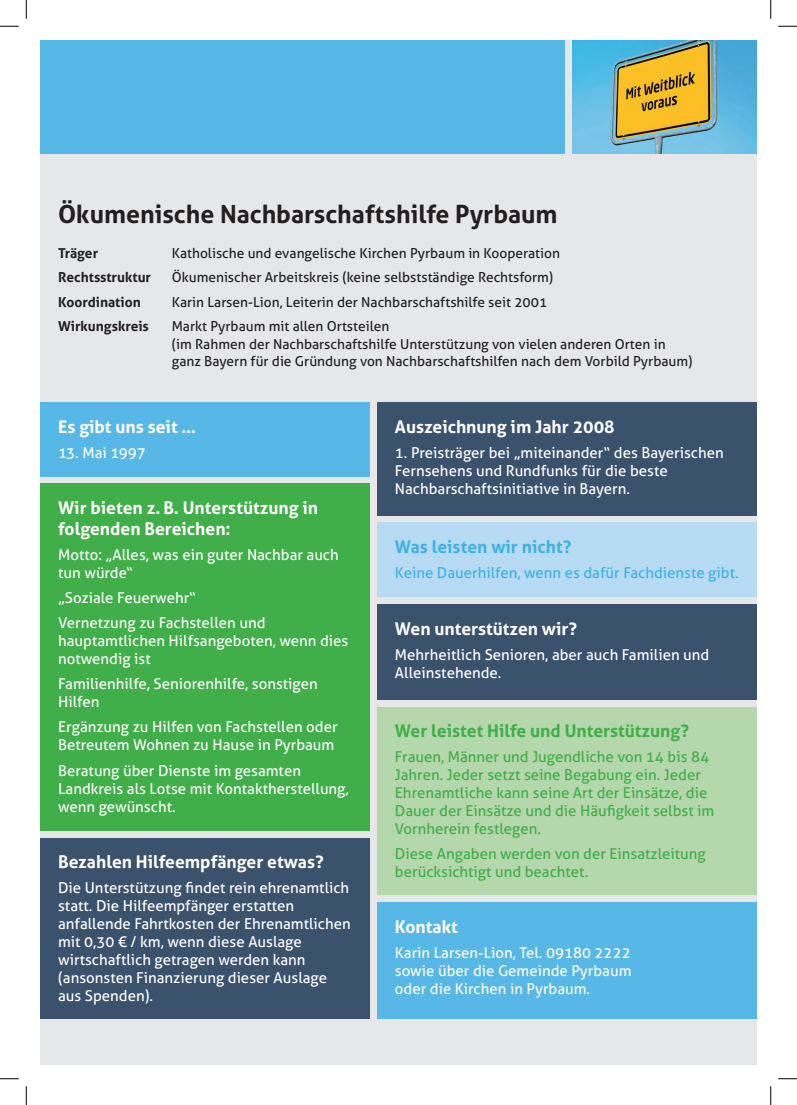
<style>
.page{position:relative;width:797px;height:1105px;background:#fff}
.page>*{position:absolute;margin:0;border:0;box-sizing:border-box;transform-origin:0 0}
.t1{font:700 25px "Aller";color:#231f20}
.t2{font:700 17.5px/21px "Aller";color:#fff}
.t3{font:700 17.5px "Aller";color:#40ae49}
.t4{font:700 17.5px "Aller";color:#3db1e5}
.t5{font:15px/18px "Aller";color:#fff}
.t6{font:15px/18px "Aller";color:#40ae49}
.t7{font:15px "Aller";color:#3db1e5}
.t8{font:13.75px/17.5px "Aller";color:#231f20}
.t9{font:700 13.75px "Aller";color:#231f20}
</style>
<div class="page">
<div style="left:40px;top:40px;width:716px;height:1024px;background:#e6e7e9"></div>
<div style="left:40px;top:40px;width:525px;height:114px;background:#57b7e7"></div>
<img style="left:572px;top:40px;width:184px;height:114px">
<div style="left:40px;top:838px;width:330px;height:180px;background:#3b526d"></div>
<div style="left:40px;top:402px;width:330px;height:74px;background:#57b7e7"></div>
<div style="left:377px;top:901px;width:379px;height:117px;background:#57b7e7"></div>
<div style="left:40px;top:483px;width:330px;height:348px;background:#40ae49"></div>
<div style="left:377px;top:522px;width:379px;height:75px;background:#b7dbf3"></div>
<div style="left:377px;top:707px;width:379px;height:187px;background:#b5d7ac"></div>
<div style="left:377px;top:604px;width:379px;height:95px;background:#3b526d"></div>
<div style="left:377px;top:402px;width:379px;height:113px;background:#3b526d"></div>
<svg style="left:0;top:25px;width:19px;height:2px"></svg>
<svg style="left:778px;top:25px;width:19px;height:2px"></svg>
<svg style="left:0;top:1078px;width:19px;height:1px"></svg>
<svg style="left:778px;top:1078px;width:19px;height:1px"></svg>
<svg style="left:25px;top:0;width:2px;height:19px"></svg>
<svg style="left:25px;top:1086px;width:2px;height:19px"></svg>
<svg style="left:770px;top:0;width:1px;height:19px"></svg>
<svg style="left:770px;top:1086px;width:1px;height:19px"></svg>
<h1 class="t1" style="left:58px;top:198px;width:501px">Ökumenische Nachbarschaftshilfe Pyrbaum</h1>
<p class="t9" style="left:58px;top:244px;width:42px">Träger</p>
<p class="t8" style="left:172px;top:244px;width:390px">Katholische und evangelische Kirchen Pyrbaum in Kooperation</p>
<p class="t9" style="left:58px;top:269px;width:94px">Rechtsstruktur</p>
<p class="t8" style="left:172px;top:269px;width:383px">Ökumenischer Arbeitskreis (keine selbstständige Rechtsform)</p>
<p class="t9" style="left:58px;top:293px;width:84px">Koordination</p>
<p class="t8" style="left:172px;top:293px;width:377px">Karin Larsen-Lion, Leiterin der Nachbarschaftshilfe seit 2001</p>
<p class="t9" style="left:58px;top:318px;width:92px">Wirkungskreis</p>
<p class="t8" style="left:172px;top:318px;width:522px">Markt Pyrbaum mit allen Ortsteilen<br>(im Rahmen der Nachbarschaftshilfe Unterstützung von vielen anderen Orten in ganz Bayern für die Gründung von Nachbarschaftshilfen nach dem Vorbild Pyrbaum)</p>
<p class="t2" style="left:58px;top:416px;width:139px">Es gibt uns seit …</p>
<p class="t5" style="left:58px;top:444px;width:89px">13. Mai 1997</p>
<p class="t2" style="left:58px;top:497px;width:261px">Wir bieten z. B. Unterstützung in folgenden Bereichen:</p>
<p class="t5" style="left:58px;top:546px;width:282px">Motto: „Alles, was ein guter Nachbar auch tun würde“</p>
<p class="t5" style="left:58px;top:585px;width:209px;line-height:25.1px">„Soziale Feuerwehr“<br>Vernetzung zu Fachstellen und</p>
<p class="t5" style="left:58px;top:632px;width:292px">hauptamtlichen Hilfsangeboten, wenn dies notwendig ist</p>
<p class="t5" style="left:58px;top:675px;width:261px">Familienhilfe, Seniorenhilfe, sonstigen<br>Hilfen</p>
<p class="t5" style="left:58px;top:718px;width:281px">Ergänzung zu Hilfen von Fachstellen oder<br>Betreutem Wohnen zu Hause in Pyrbaum</p>
<p class="t5" style="left:58px;top:761px;width:292px">Beratung über Dienste im gesamten<br>Landkreis als Lotse mit Kontaktherstellung, wenn gewünscht.</p>
<p class="t2" style="left:58px;top:851px;width:267px">Bezahlen Hilfeempfänger etwas?</p>
<p class="t5" style="left:58px;top:879px;width:294px">Die Unterstützung findet rein ehrenamtlich statt. Die Hilfeempfänger erstatten anfallende Fahrtkosten der Ehrenamtlichen mit 0,30 € / km, wenn diese Auslage wirtschaftlich getragen werden kann (ansonsten Finanzierung dieser Auslage aus Spenden).</p>
<p class="t2" style="left:395px;top:416px;width:221px">Auszeichnung im Jahr 2008</p>
<p class="t5" style="left:395px;top:443px;width:330px">1. Preisträger bei „miteinander“ des Bayerischen<br>Fernsehens und Rundfunks für die beste<br>Nachbarschaftsinitiative in Bayern.</p>
<p class="t4" style="left:395px;top:536px;width:178px">Was leisten wir nicht?</p>
<p class="t7" style="left:395px;top:563px;width:345px">Keine Dauerhilfen, wenn es dafür Fachdienste gibt.</p>
<p class="t2" style="left:395px;top:618px;width:184px">Wen unterstützen wir?</p>
<p class="t5" style="left:395px;top:645px;width:316px">Mehrheitlich Senioren, aber auch Familien und<br>Alleinstehende.</p>
<p class="t3" style="left:395px;top:720px;width:295px">Wer leistet Hilfe und Unterstützung?</p>
<p class="t6" style="left:395px;top:748px;width:321px">Frauen, Männer und Jugendliche von 14 bis 84<br>Jahren. Jeder setzt seine Begabung ein. Jeder Ehrenamtliche kann seine Art der Einsätze, die Dauer der Einsätze und die Häufigkeit selbst im Vornherein festlegen.</p>
<p class="t6" style="left:395px;top:845px;width:312px">Diese Angaben werden von der Einsatzleitung berücksichtigt und beachtet.</p>
<p class="t2" style="left:395px;top:916px;width:64px">Kontakt</p>
<p class="t5" style="left:395px;top:943px;width:238px;text-align:justify">Karin Larsen-Lion, Tel. 09180 2222 sowie über die Gemeinde Pyrbaum oder die Kirchen in Pyrbaum.</p>
</div>
